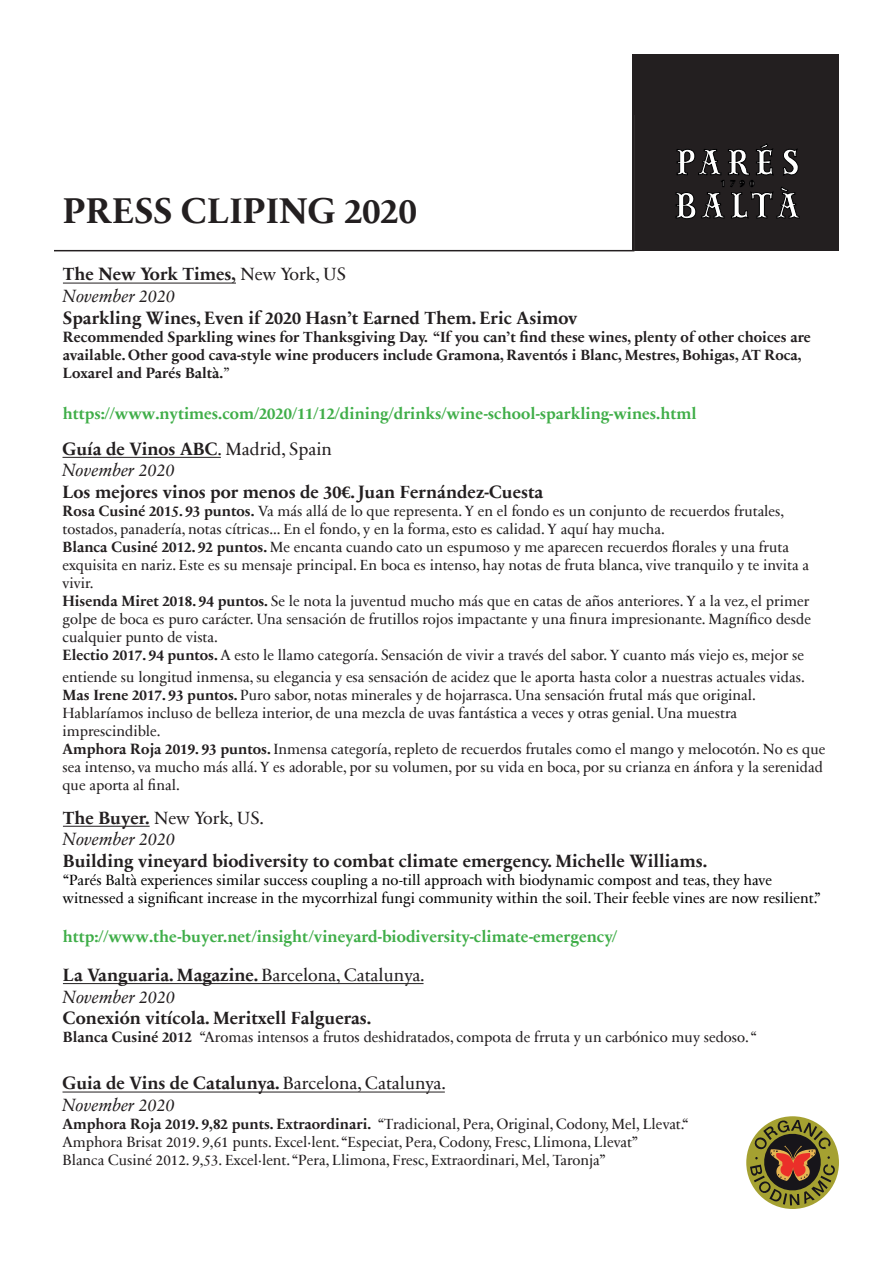
<style>
.page{position:relative;width:893px;height:1263px;background:#fff}
.page>*{position:absolute;margin:0;border:0;box-sizing:border-box;transform-origin:0 0}
.t1{font:700 36px "Sabon Next Com";color:#231f20}
.t2{font:700 18px/21.6px "Sabon Next Com";color:#231f20}
.t3{font:italic 18px/21.6px "Sabon Next Com";color:#231f20}
.t4{font:700 16.5px "Sabon Next Com";color:#40ae49}
.t5{font:15px/18px "Sabon Next Com";color:#231f20}
.t6{font:700 15px/18px "Sabon Next Com";color:#231f20}
.t7{font:15px/18px "Sabon Next Com";color:#000}
.s1{font-weight:400}
.s2{font-weight:400;font-style:italic}
.s3{font-weight:700}
.s4{font-weight:700;font-style:normal}
.s5{font-style:normal}
</style>
<div class="page">
<div style="left:632px;top:54px;width:207px;height:197px;background:#231f20"></div>
<svg style="left:634px;top:116px;width:166px;height:134px"></svg>
<svg style="left:746px;top:1116px;width:93px;height:93px"></svg>
<svg style="left:750px;top:1120px;width:85px;height:85px;background:#877542"></svg>
<hr style="left:54px;top:250px;width:580px;height:1px;background:#231f20">
<hr style="left:63px;top:983px;width:361px;height:1px;background:#231f20">
<hr style="left:63px;top:826px;width:87px;height:1px;background:#231f20">
<hr style="left:63px;top:457px;width:158px;height:1px;background:#231f20">
<hr style="left:63px;top:283px;width:173px;height:1px;background:#231f20">
<hr style="left:63px;top:1091px;width:382px;height:1px;background:#231f20">
<h1 class="t1" style="left:63px;top:182px;width:355px">PRESS CLIPING 2020</h1>
<p class="t2" style="left:63px;top:263px;width:284px">The New York Times, <span class="s1">New York, US<br></span><span class="s2">November 2020</span></p>
<p class="t2" style="left:63px;top:306px;width:516px">Sparkling Wines, Even if 2020 Hasn’t Earned Them. Eric Asimov</p>
<p class="t6" style="left:63px;top:327px;width:749px">Recommended Sparkling wines for Thanksgiving Day. “If you can’t find these wines, plenty of other choices are available. Other good cava-style wine producers include Gramona, Raventós i Blanc, Mestres, Bohigas, AT Roca,<br>Loxarel and Parés Baltà.<span class="s1">”</span></p>
<p class="t4" style="left:63px;top:401px;width:635px">https://www.nytimes.com/2020/11/12/dining/drinks/wine-school-sparkling-wines.html</p>
<p class="t2" style="left:63px;top:437px;width:271px">Guía de Vinos ABC<span class="s1">. Madrid, Spain<br></span><span class="s2">November 2020</span></p>
<p class="t2" style="left:63px;top:480px;width:482px">Los mejores vinos por menos de 30€. Juan Fernández-Cuesta</p>
<p class="t5" style="left:63px;top:501px;width:750px"><span class="s3">Rosa Cusiné 2015. 93 puntos.</span> Va más allá de lo que representa. Y en el fondo es un conjunto de recuerdos frutales, tostados, panadería, notas cítricas... En el fondo, y en la forma, esto es calidad. Y aquí hay mucha.<br><span class="s3">Blanca Cusiné 2012. 92 puntos.</span> Me encanta cuando cato un espumoso y me aparecen recuerdos florales y una fruta exquisita en nariz. Este es su mensaje principal. En boca es intenso, hay notas de fruta blanca, vive tranquilo y te invita a vivir.<br><span class="s3">Hisenda Miret 2018. 94 puntos.</span> Se le nota la juventud mucho más que en catas de años anteriores. Y a la vez, el primer golpe de boca es puro carácter. Una sensación de frutillos rojos impactante y una finura impresionante. Magnífico desde cualquier punto de vista.<br><span class="s3">Electio 2017. 94 puntos.</span> A esto le llamo categoría. Sensación de vivir a través del sabor. Y cuanto más viejo es, mejor se</p>
<p class="t5" style="left:63px;top:667px;width:764px">entiende su longitud inmensa, su elegancia y esa sensación de acidez que le aporta hasta color a nuestras actuales vidas.<br><span class="s3">Mas Irene 2017. 93 puntos.</span> Puro sabor, notas minerales y de hojarrasca. Una sensación frutal más que original.<br>Hablaríamos incluso de belleza interior, de una mezcla de uvas fantástica a veces y otras genial. Una muestra imprescindible.<br><span class="s3">Amphora Roja 2019. 93 puntos.</span> Inmensa categoría, repleto de recuerdos frutales como el mango y melocotón. No es que sea intenso, va mucho más allá. Y es adorable, por su volumen, por su vida en boca, por su crianza en ánfora y la serenidad que aporta al final.</p>
<p class="t3" style="left:63px;top:806px;width:203px"><span class="s4">The Buyer.</span> <span class="s5">New York, US.<br></span>November 2020</p>
<p class="t2" style="left:63px;top:849px;width:646px">Building vineyard biodiversity to combat climate emergency. Michelle Williams.</p>
<p class="t7" style="left:63px;top:870px;width:759px">“Parés Baltà experiences similar success coupling a no-till approach with biodynamic compost and teas, they have witnessed a significant increase in the mycorrhizal fungi community within the soil. Their feeble vines are now resilient.”</p>
<p class="t4" style="left:63px;top:924px;width:556px">http://www.the-buyer.net/insight/vineyard-biodiversity-climate-emergency/</p>
<p class="t2" style="left:63px;top:963px;width:363px">La Vanguaria. Magazine. <span class="s1">Barcelona, Catalunya.<br></span><span class="s2">November 2020</span></p>
<p class="t2" style="left:63px;top:1006px;width:310px">Conexión vitícola. Meritxell Falgueras.</p>
<p class="t5" style="left:63px;top:1027px;width:695px"><span class="s3">Blanca Cusiné 2012</span> “Aromas intensos a frutos deshidratados, compota de frruta y un carbónico muy sedoso. “</p>
<p class="t2" style="left:63px;top:1072px;width:385px">Guia de Vins de Catalunya. <span class="s1">Barcelona, Catalunya.<br></span><span class="s2">November 2020</span></p>
<p class="t5" style="left:63px;top:1114px;width:627px"><span class="s3">Amphora Roja 2019. 9,82 punts. Extraordinari.</span> “Tradicional, Pera, Original, Codony, Mel, Llevat.“<br>Amphora Brisat 2019. 9,61 punts. Excel·lent. “Especiat, Pera, Codony, Fresc, Llimona, Llevat”<br>Blanca Cusiné 2012. 9,53. Excel·lent. “Pera, Llimona, Fresc, Extraordinari, Mel, Taronja”</p>
</div>
